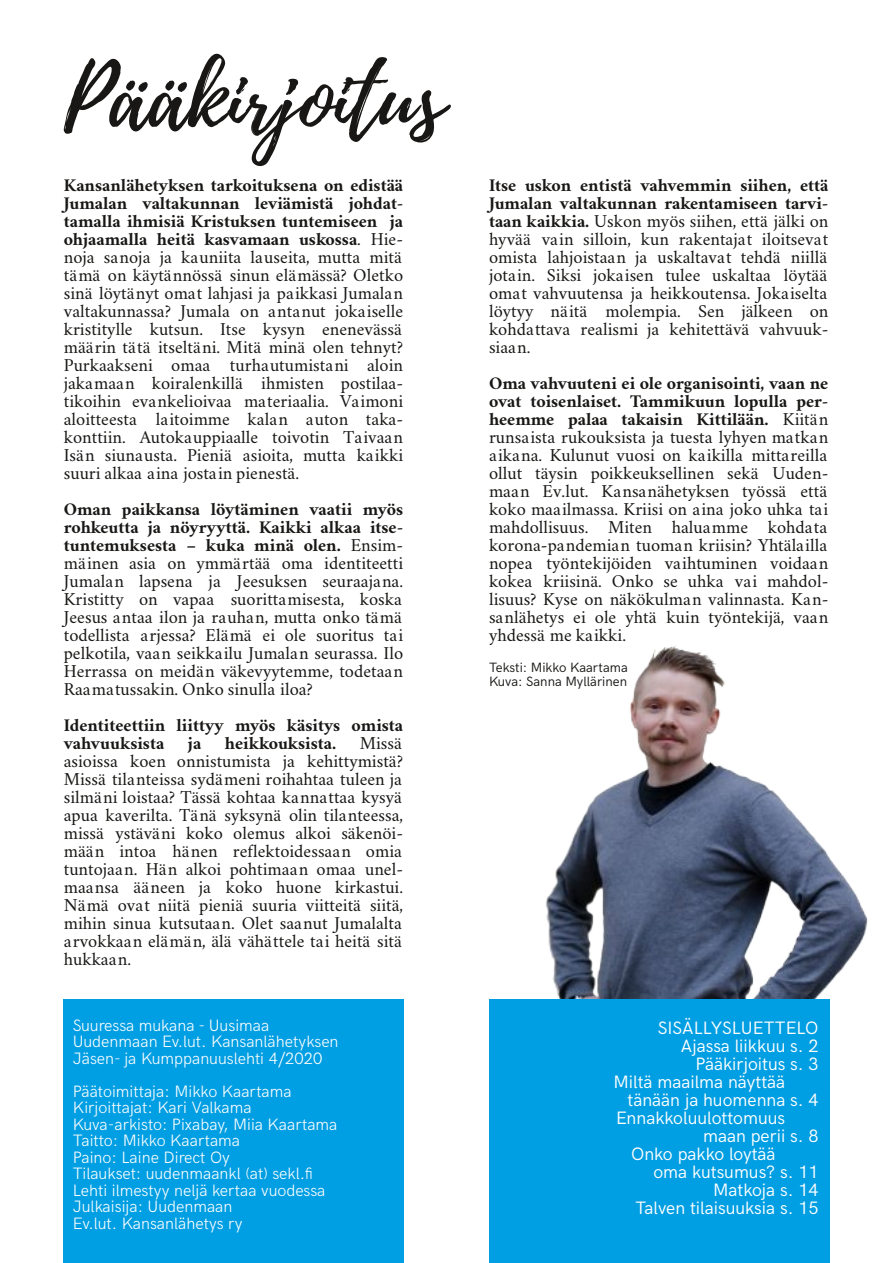
<style>
.page{position:relative;width:893px;height:1263px;background:#fff}
.page>*{position:absolute;margin:0;border:0;box-sizing:border-box;transform-origin:0 0}
.t1{font:90px "Playlist Script";color:#181715}
.t2{font:18px/18px "Crimson";color:#181715;text-align:justify}
.t3{font:18px "HK Grotesk";color:#fff}
.t4{font:700 18px/18px "Crimson";color:#181715}
.t5{font:300 16.5px/16.5px "HK Grotesk";color:#fff}
.t6{font:13.5px/13.5px "HK Grotesk";color:#181715}
.s1{font-weight:700}
</style>
<div class="page">
<div style="left:64px;top:999px;width:340px;height:264px;background:#009ee3"></div>
<img style="left:546px;top:646px;width:322px;height:418px">
<div style="left:489px;top:999px;width:340px;height:264px;background:#009ee3"></div>
<h1 class="t1" style="left:64px;top:35px;width:382px">Pääkirjoitus</h1>
<p class="t2" style="left:64px;top:178px;width:341px"><span class="s1">Kansanlähetyksen tarkoituksena on edistää Jumalan valtakunnan leviämistä johdat&shy;tamalla ihmisiä Kristuksen tuntemiseen ja ohjaamalla heitä kasvamaan uskossa</span>. Hie&shy;noja sanoja ja kauniita lauseita, mutta mitä tämä on käytännössä sinun elämässä? Oletko sinä löytänyt omat lahjasi ja paikkasi Jumalan valtakunnassa? Jumala on antanut jokaiselle kristitylle kutsun. Itse kysyn enenevässä määrin tätä itseltäni. Mitä minä olen tehnyt?<br>Purkaakseni omaa turhautumistani aloin jakamaan koiralenkillä ihmisten postilaa&shy;tikoihin evankelioivaa materiaalia. Vaimoni aloitteesta laitoimme kalan auton taka&shy;konttiin. Autokauppiaalle toivotin Taivaan Isän siunausta. Pieniä asioita, mutta kaikki suuri alkaa aina jostain pienestä.</p>
<p class="t2" style="left:64px;top:502px;width:341px"><span class="s1">Oman paikkansa löytäminen vaatii myös rohkeutta ja nöyryyttä. Kaikki alkaa itse&shy;tuntemuksesta – kuka minä olen.</span> Ensim&shy;mäinen asia on ymmärtää oma identiteetti Jumalan lapsena ja Jeesuksen seuraajana.<br>Kristitty on vapaa suorittamisesta, koska Jeesus antaa ilon ja rauhan, mutta onko tämä todellista arjessa? Elämä ei ole suoritus tai pelkotila, vaan seikkailu Jumalan seurassa. Ilo Herrassa on meidän väkevyytemme, todetaan Raamatussakin. Onko sinulla iloa?</p>
<p class="t4" style="left:64px;top:718px;width:341px">Identiteettiin liittyy myös käsitys omista vahvuuksista</p>
<p class="t4" style="left:188px;top:736px;width:15px">ja</p>
<p class="t4" style="left:225px;top:736px;width:113px">heikkouksista.</p>
<p class="t2" style="left:64px;top:736px;width:341px;text-indent:296px">Missä asioissa koen onnistumista ja kehittymistä?<br>Missä tilanteissa sydämeni roihahtaa tuleen ja silmäni loistaa? Tässä kohtaa kannattaa kysyä apua kaverilta. Tänä syksynä olin tilanteessa, missä ystäväni koko olemus alkoi säkenöi&shy;mään intoa hänen reflektoidessaan omia tuntojaan. Hän alkoi pohtimaan omaa unel&shy;maansa ääneen ja koko huone kirkastui.<br>Nämä ovat niitä pieniä suuria viitteitä siitä, mihin sinua kutsutaan. Olet saanut Jumalalta arvokkaan elämän, älä vähättele tai heitä sitä hukkaan.</p>
<p class="t5" style="left:73px;top:1017px;width:267px">Suuressa mukana - Uusimaa<br>Uudenmaan Ev.lut. Kansanlähetyksen<br>Jäsen- ja Kumppanuuslehti 4/2020</p>
<p class="t5" style="left:73px;top:1083px;width:266px">Päätoimittaja: Mikko Kaartama<br>Kirjoittajat: Kari Valkama<br>Kuva-arkisto: Pixabay, Miia Kaartama<br>Taitto: Mikko Kaartama<br>Paino: Laine Direct Oy<br>Tilaukset: uudenmaankl (at) sekl.fi<br>Lehti ilmestyy neljä kertaa vuodessa<br>Julkaisija: Uudenmaan<br>Ev.lut. Kansanlähetys ry</p>
<p class="t2" style="left:489px;top:178px;width:341px"><span class="s1">Itse uskon entistä vahvemmin siihen, että Jumalan valtakunnan rakentamiseen tarvi&shy;taan kaikkia.</span> Uskon myös siihen, että jälki on hyvää vain silloin, kun rakentajat iloitsevat omista lahjoistaan ja uskaltavat tehdä niillä jotain. Siksi jokaisen tulee uskaltaa löytää omat vahvuutensa ja heikkoutensa. Jokaiselta löytyy näitä molempia. Sen jälkeen on kohdattava realismi ja kehitettävä vahvuuk&shy;siaan.</p>
<p class="t2" style="left:489px;top:376px;width:341px"><span class="s1">Oma vahvuuteni ei ole organisointi, vaan ne ovat toisenlaiset. Tammikuun lopulla per&shy;heemme palaa takaisin Kittilään.</span> Kiitän runsaista rukouksista ja tuesta lyhyen matkan aikana. Kulunut vuosi on kaikilla mittareilla ollut täysin poikkeuksellinen sekä Uuden&shy;maan Ev.lut. Kansanähetyksen työssä että koko maailmassa. Kriisi on aina joko uhka tai mahdollisuus. Miten haluamme kohdata korona-pandemian tuoman kriisin? Yhtälailla nopea työntekijöiden vaihtuminen voidaan kokea kriisinä. Onko se uhka vai mahdol&shy;lisuus? Kyse on näkökulman valinnasta. Kan&shy;sanlähetys ei ole yhtä kuin työntekijä, vaan yhdessä me kaikki.</p>
<p class="t6" style="left:489px;top:662px;width:140px">Teksti: Mikko Kaartama<br>Kuva: Sanna Myllärinen</p>
<p class="t3" style="left:658px;top:1017px;width:162px">SISÄLLYSLUETTELO</p>
<p class="t3" style="left:681px;top:1035px;width:139px">Ajassa liikkuu s. 2</p>
<p class="t3" style="left:695px;top:1053px;width:125px">Pääkirjoitus s. 3</p>
<p class="t3" style="left:613px;top:1071px;width:173px">Miltä maailma näyttää</p>
<p class="t3" style="left:628px;top:1089px;width:193px">tänään ja huomenna s. 4</p>
<p class="t3" style="left:616px;top:1107px;width:171px">Ennakkoluulottomuus</p>
<p class="t3" style="left:703px;top:1125px;width:117px">maan perii s. 8</p>
<p class="t3" style="left:631px;top:1143px;width:146px">Onko pakko loytää</p>
<p class="t3" style="left:653px;top:1161px;width:167px">oma kutsumus? s. 11</p>
<p class="t3" style="left:713px;top:1179px;width:107px">Matkoja s. 14</p>
<p class="t3" style="left:635px;top:1197px;width:185px">Talven tilaisuuksia s. 15</p>
</div>
